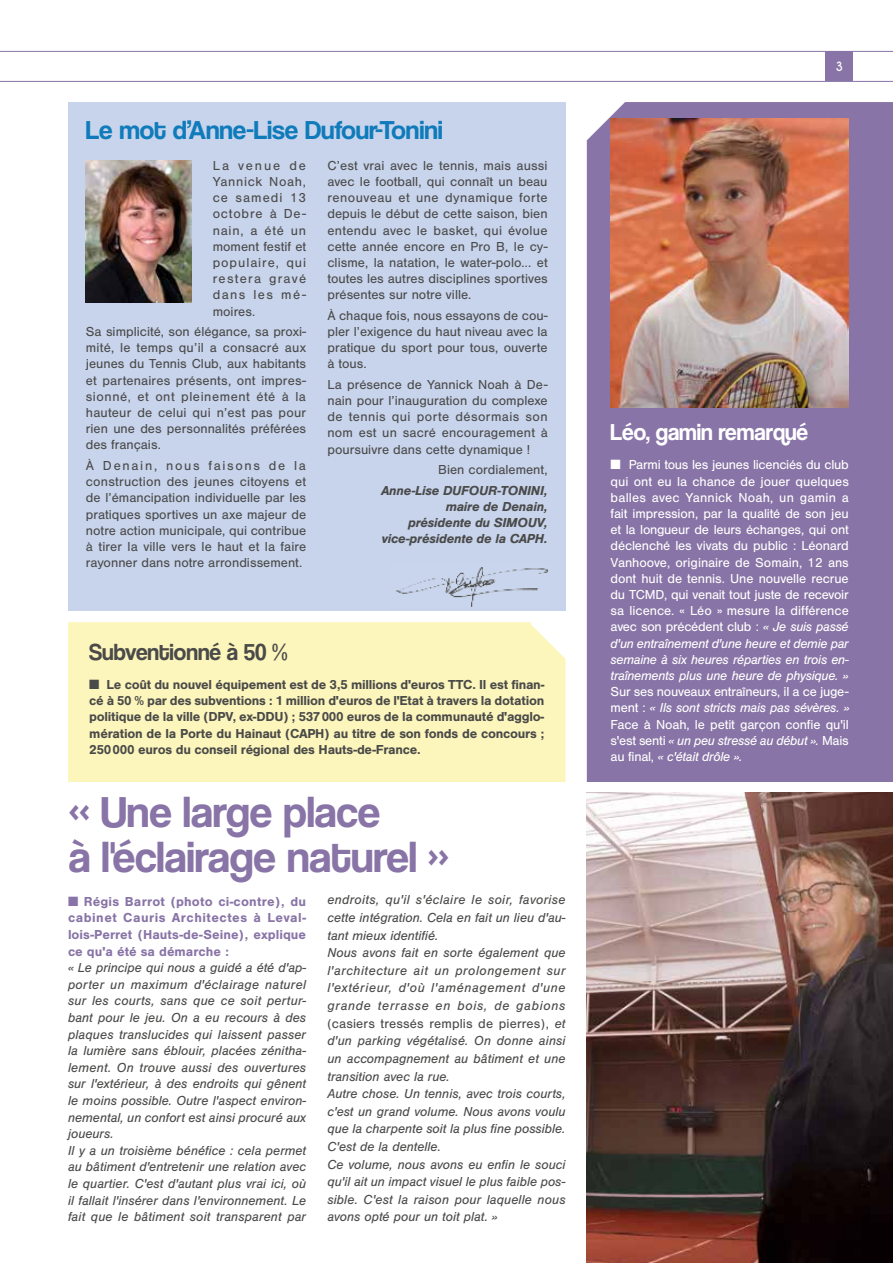
<style>
.page{position:relative;width:893px;height:1263px;background:#fff}
.page>*{position:absolute;margin:0;border:0;box-sizing:border-box;transform-origin:0 0}
.t1{font:45px/45px "Coolvetica Rg";color:#8874a6}
.t2{font:27px "Coolvetica Rg";color:#0f7bba}
.t3{font:24px "Coolvetica Rg";color:#fff}
.t4{font:24px "Coolvetica Rg";color:#4a4a49}
.t5{font:italic 13.5px/17.5px "Nimbus San";color:#4a4a49}
.t6{font:13.5px/16.2px "Nimbus San";color:#4a4a49;text-align:justify}
.t7{font:13.5px/16.2px "Nimbus San";letter-spacing:-.01em;color:#fff;text-align:justify}
.t8{font:700 13.5px/16.2px "Nimbus San";letter-spacing:-.02em;color:#4a4a49;text-align:justify}
.t9{font:700 13.5px/16.6px "Nimbus San";color:#8874a6;text-align:justify}
.t10{font:italic 700 13.5px/16.2px "Nimbus San";letter-spacing:-.02em;color:#4a4a49;text-align:right}
.t11{font:700 12px "Caviar Dreams";color:#fff}
.s1{font-style:normal}
.s2{font-style:italic}
</style>
<div class="page">
<hr style="left:0;top:51px;width:893px;height:1px;background:#8874a6">
<hr style="left:0;top:81px;width:893px;height:1px;background:#8874a6">
<div style="left:825px;top:52px;width:28px;height:29px;background:#8874a6"></div>
<img style="left:587px;top:793px;width:306px;height:470px">
<div style="left:587px;top:102px;width:306px;height:680px;background:#8874a6"></div>
<div style="left:68px;top:622px;width:498px;height:160px;background:#fdf6bc"></div>
<img style="left:611px;top:119px;width:238px;height:288px">
<div style="left:68px;top:102px;width:498px;height:509px;background:#c8d4ec"></div>
<img style="left:86px;top:161px;width:105px;height:141px">
<img style="left:396px;top:567px;width:152px;height:39px">
<h2 class="t2" style="left:86px;top:114px;width:359px">Le mot d’Anne-Lise Dufour-Tonini</h2>
<p class="t6" style="left:327px;top:157px;width:222px">C’est vrai avec le tennis, mais aussi avec le football, qui connaît un beau renouveau et une dynamique forte depuis le début de cette saison, bien entendu avec le basket, qui évolue cette année encore en Pro B, le cy&shy;clisme, la natation, le water-polo... et toutes les autres disciplines sportives présentes sur notre ville.</p>
<p class="t6" style="left:327px;top:307px;width:222px">À chaque fois, nous essayons de cou&shy;pler l’exigence du haut niveau avec la pratique du sport pour tous, ouverte à tous.</p>
<p class="t6" style="left:327px;top:376px;width:222px">La présence de Yannick Noah à De&shy;nain pour l’inauguration du complexe de tennis qui porte désormais son nom est un sacré encouragement à poursuivre dans cette dynamique !</p>
<p class="t6" style="left:438px;top:462px;width:111px">Bien cordialement,</p>
<p class="t10" style="left:381px;top:482px;width:168px">Anne-Lise DUFOUR-TONINI, maire de Denain, présidente du SIMOUV, vice-présidente de la CAPH.</p>
<p class="t6" style="left:213px;top:157px;width:95px">La venue de Yannick Noah, ce samedi 13 octobre à De&shy;nain, a été un moment festif et populaire, qui restera gravé dans les mé&shy;moires.</p>
<p class="t6" style="left:86px;top:324px;width:222px">Sa simplicité, son élégance, sa proxi&shy;mité, le temps qu’il a consacré aux jeunes du Tennis Club, aux habitants et partenaires présents, ont impres&shy;sionné, et ont pleinement été à la hauteur de celui qui n’est pas pour rien une des personnalités préférées des français.</p>
<p class="t6" style="left:86px;top:457px;width:222px">À Denain, nous faisons de la construction des jeunes citoyens et de l’émancipation individuelle par les pratiques sportives un axe majeur de notre action municipale, qui contribue à tirer la ville vers le haut et la faire rayonner dans notre arrondissement.</p>
<h3 class="t4" style="left:89px;top:638px;width:200px">Subventionné à 50 %</h3>
<p class="t8" style="left:89px;top:676px;width:456px">■ Le coût du nouvel équipement est de 3,5 millions d'euros TTC. Il est finan&shy;cé à 50 % par des subventions : 1 million d'euros de l'Etat à travers la dotation politique de la ville (DPV, ex-DDU) ; 537000 euros de la communauté d'agglo&shy;mération de la Porte du Hainaut (CAPH) au titre de son fonds de concours ; 250000 euros du conseil régional des Hauts-de-France.</p>
<h1 class="t1" style="left:69px;top:789px;width:382px">« Une large place<br>à l'éclairage naturel »</h1>
<p class="t9" style="left:68px;top:893px;width:240px">■ Régis Barrot (photo ci-contre), du cabinet Cauris Architectes à Leval&shy;lois-Perret (Hauts-de-Seine), explique ce qu'a été sa démarche :</p>
<p class="t5" style="left:68px;top:959px;width:240px;line-height:16.6px">« Le principe qui nous a guidé a été d'ap&shy;porter un maximum d'éclairage naturel sur les courts, sans que ce soit pertur&shy;bant pour le jeu. On a eu recours à des plaques translucides qui laissent passer la lumière sans éblouir, placées zénitha&shy;lement. On trouve aussi des ouvertures sur l'extérieur, à des endroits qui gênent le moins possible. Outre l'aspect environ&shy;nemental, un confort est ainsi procuré aux joueurs.<br>Il y a un troisième bénéfice : cela permet au bâtiment d'entretenir une relation avec le quartier. C'est d'autant plus vrai ici, où il fallait l'insérer dans l'environnement. Le fait que le bâtiment soit transparent par</p>
<p class="t5" style="left:327px;top:891px;width:240px">endroits, qu'il s'éclaire le soir, favorise cette intégration. Cela en fait un lieu d'au&shy;tant mieux identifié.<br>Nous avons fait en sorte également que l'architecture ait un prolongement sur l'extérieur, d'où l'aménagement d'une grande terrasse en bois, de gabions <span class="s1">(casiers tressés remplis de pierres),</span> et d'un parking végétalisé. On donne ainsi un accompagnement au bâtiment et une transition avec la rue.<br>Autre chose. Un tennis, avec trois courts, c'est un grand volume. Nous avons voulu que la charpente soit la plus fine possible.<br>C'est de la dentelle.<br>Ce volume, nous avons eu enfin le souci qu'il ait un impact visuel le plus faible pos&shy;sible. C'est la raison pour laquelle nous avons opté pour un toit plat. »</p>
<p class="t11" style="left:836px;top:59px;width:9px">3</p>
<h3 class="t3" style="left:611px;top:418px;width:199px">Léo, gamin remarqué</h3>
<p class="t7" style="left:611px;top:457px;width:240px">■ Parmi tous les jeunes licenciés du club qui ont eu la chance de jouer quelques balles avec Yannick Noah, un gamin a fait impression, par la qualité de son jeu et la longueur de leurs échanges, qui ont déclenché les vivats du public : Léonard Vanhoove, originaire de Somain, 12 ans dont huit de tennis. Une nouvelle recrue du TCMD, qui venait tout juste de recevoir sa licence. « Léo » mesure la différence avec son précédent club : <span class="s2">« Je suis passé d'un entraînement d'une heure et demie par semaine à six heures réparties en trois en&shy;traînements plus une heure de physique. »</span></p>
<p class="t7" style="left:611px;top:684px;width:240px">Sur ses nouveaux entraîneurs, il a ce juge&shy;ment : <span class="s2">« Ils sont stricts mais pas sévères. » </span>Face à Noah, le petit garçon confie qu'il s'est senti <span class="s2">« un peu stressé au début ».</span> Mais au final, <span class="s2">« c'était drôle ».</span></p>
</div>
